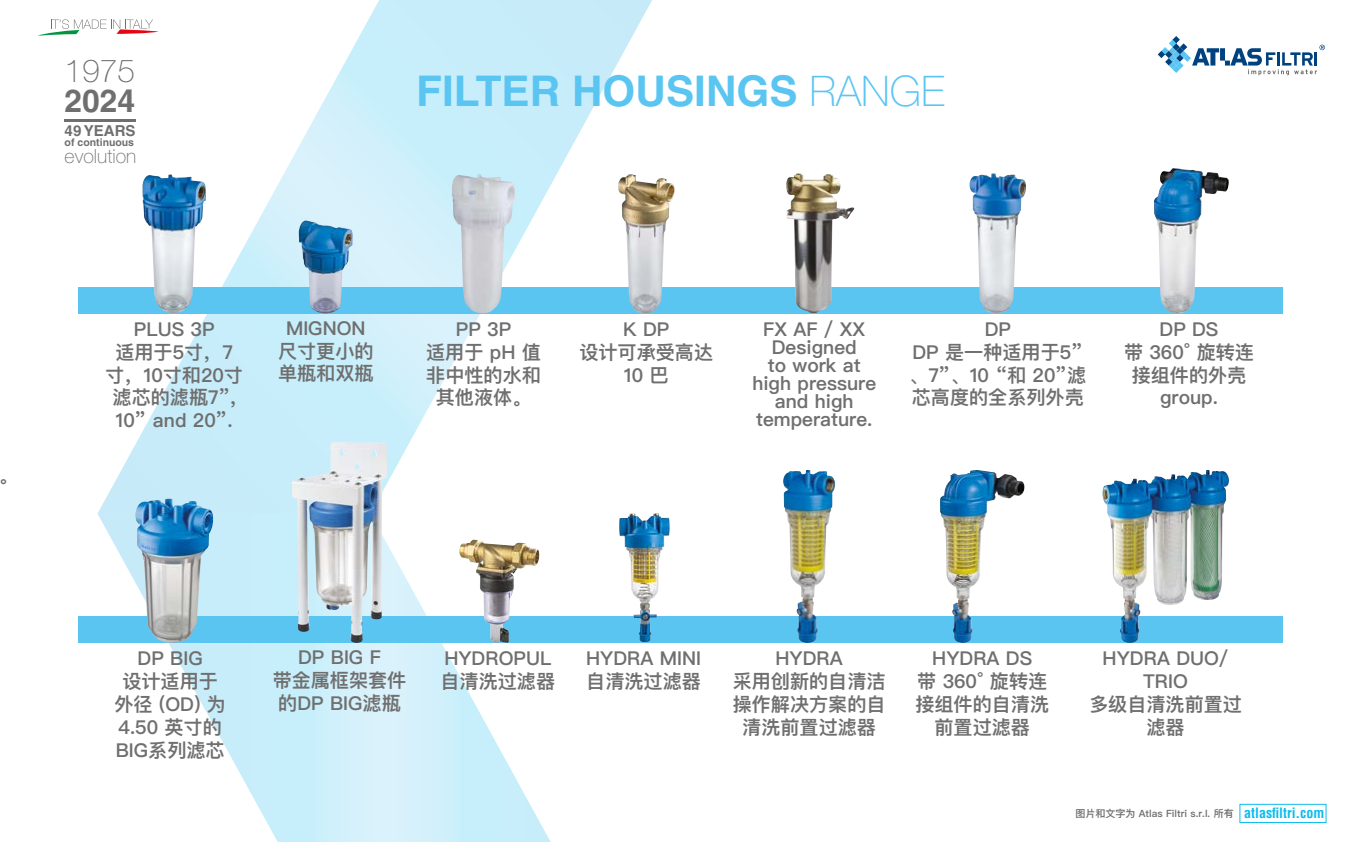
<style>
.page{position:relative;width:1361px;height:842px;background:#fff}
.page>*{position:absolute;margin:0;border:0;box-sizing:border-box;transform-origin:0 0}
.t1{font:700 42.3px "Helvetica LT Std";color:#5bc5f2}
.t2{font:100 31.7px "Helvetica Neue LT Std";color:#706f6f}
.t3{font:700 31.7px "Helvetica LT Std";color:#706f6f}
.t4{font:100 19.5px "Helvetica Neue LT Std";color:#706f6f}
.t5{font:600 19.1px/22.9px "Ping Fang SC";color:#706f6f;text-align:center}
.t6{font:700 15.1px "Helvetica LT Std";color:#706f6f}
.t7{font:700 10.5px "Helvetica LT Std";color:#706f6f}
.t8{font:600 10px "Ping Fang SC";color:#706f6f}
.s1{font-family:"Helvetica Neue LT Std";font-weight:100}
.s2{font-family:"Helvetica LT Std";font-weight:700;font-stretch:condensed;font-size:14px;color:#0bbbef}
</style>
<div class="page">
<svg style="left:97px;top:0;width:573px;height:514px"></svg>
<svg style="left:98px;top:514px;width:572px;height:328px"></svg>
<div style="left:78px;top:287px;width:1205px;height:26px;background:#5bc5f2"></div>
<div style="left:78px;top:616px;width:1205px;height:27px;background:#5bc5f2"></div>
<img style="left:142px;top:174px;width:64px;height:139px">
<img style="left:299px;top:220px;width:54px;height:93px">
<img style="left:452px;top:174px;width:63px;height:139px">
<img style="left:618px;top:174px;width:57px;height:139px">
<img style="left:619px;top:513px;width:38px;height:129px">
<img style="left:786px;top:173px;width:68px;height:140px">
<img style="left:969px;top:173px;width:57px;height:140px">
<img style="left:1154px;top:168px;width:74px;height:145px">
<img style="left:135px;top:499px;width:78px;height:144px">
<img style="left:292px;top:442px;width:95px;height:201px">
<img style="left:459px;top:540px;width:67px;height:103px">
<img style="left:783px;top:470px;width:52px;height:173px">
<img style="left:940px;top:470px;width:69px;height:173px">
<img style="left:1102px;top:472px;width:104px;height:171px">
<div style="left:1239px;top:804px;width:87px;height:19px;border:1px solid #0bbbef"></div>
<svg style="left:38px;top:19px;width:121px;height:17px"></svg>
<hr style="left:65px;top:119px;width:71px;height:3px;background:#706f6f">
<svg style="left:1157px;top:36px;width:168px;height:39px"></svg>
<h2 class="t2" style="left:65px;top:53px;width:72px">1975</h2>
<h2 class="t3" style="left:65px;top:82px;width:72px">2024</h2>
<p class="t6" style="left:65px;top:122px;width:73px">49 YEARS</p>
<p class="t7" style="left:65px;top:136px;width:71px">of continuous</p>
<p class="t4" style="left:65px;top:145px;width:73px">evolution</p>
<h1 class="t1" style="left:416px;top:65px;width:530px">FILTER HOUSINGS <span class="s1">RANGE</span></h1>
<p class="t5" style="left:-2px;top:463px;width:21px">。</p>
<p class="t5" style="left:278px;top:316px;width:97px">MIGNON尺寸更小的单瓶和双瓶</p>
<p class="t5" style="left:579px;top:317px;width:135px">K DP<br>设计可承受高达<br>10 巴</p>
<p class="t5" style="left:752px;top:320px;width:125px;line-height:18px">FX AF / XX<br>Designed<br>to work at high pressure and high temperature.</p>
<p class="t5" style="left:105px;top:317px;width:139px">PLUS 3P<br>适用于5寸，7寸，10寸和20寸滤芯的滤瓶7”,<br>10” and 20”.</p>
<p class="t5" style="left:426px;top:317px;width:116px">PP 3P<br>适用于 pH 值非中性的水和其他液体。</p>
<p class="t5" style="left:1124px;top:317px;width:131px">DP DS<br>带 360° 旋转连接组件的外壳group.</p>
<p class="t5" style="left:909px;top:317px;width:179px">DP<br>DP 是一种适用于5”、7”、10 “和 20”滤芯高度的全系列外壳</p>
<p class="t5" style="left:115px;top:647px;width:113px">DP BIG<br>设计适用于外径 (OD) 为<br>4.50 英寸的<br>BIG系列滤芯</p>
<p class="t5" style="left:273px;top:646px;width:135px">DP BIG F<br>带金属框架套件的DP BIG滤瓶</p>
<p class="t5" style="left:440px;top:647px;width:116px;text-align:left">HYDROPUL自清洗过滤器</p>
<p class="t5" style="left:732px;top:647px;width:154px">HYDRA<br>采用创新的自清洁操作解决方案的自清洗前置过滤器</p>
<p class="t5" style="left:915px;top:647px;width:135px">HYDRA DS<br>带 360° 旋转连接组件的自清洗前置过滤器</p>
<p class="t5" style="left:1089px;top:647px;width:154px">HYDRA DUO/<br>TRIO<br>多级自清洗前置过滤器</p>
<p class="t5" style="left:586px;top:647px;width:116px;text-align:left">HYDRA MINI自清洗过滤器</p>
<p class="t8" style="left:1075px;top:807px;width:250px">图片和文字为 Atlas Filtri s.r.l. 所有 <span class="s2">atlasfiltri.com</span></p>
</div>
